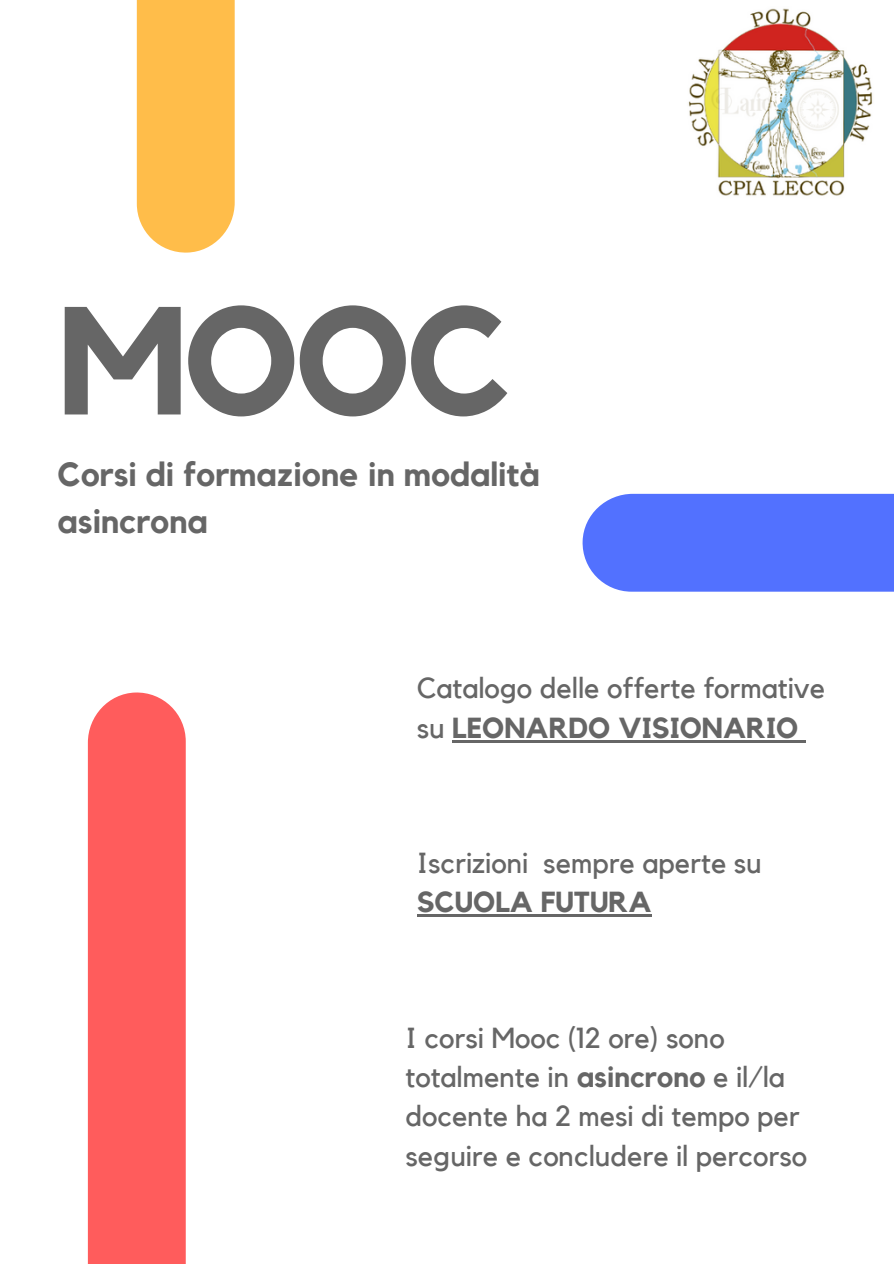
<style>
.page{position:relative;width:894px;height:1264px;background:#fff}
.page>*{position:absolute;margin:0;border:0;box-sizing:border-box;transform-origin:0 0}
.t1{font:700 151.65px "Kollektif";color:#666}
.t2{font:700 33.45px/46.2px "Kollektif";color:#666}
.t3{font:28.95px/39.3px "Kollektif";color:#666}
.s1{font-weight:700}
</style>
<div class="page">
<div style="left:582px;top:494px;width:311px;height:97px;background:#5271ff"></div>
<div style="left:137px;top:0;width:98px;height:253px;background:#ffbd4a"></div>
<div style="left:88px;top:692px;width:98px;height:571px;background:#ff5c5c"></div>
<img style="left:688px;top:8px;width:185px;height:188px">
<hr style="left:452px;top:740px;width:346px;height:2px;background:#666">
<svg style="left:798px;top:740px;width:8px;height:2px"></svg>
<hr style="left:416px;top:914px;width:235px;height:2px;background:#666">
<p class="t1" style="left:58px;top:292px;width:455px">MOOC</p>
<h2 class="t2" style="left:58px;top:453px;width:483px">Corsi di formazione in modalità asincrona</h2>
<h1 class="t3" style="left:416px;top:669px;width:409px">Catalogo delle offerte formative su <span class="s1">LEONARDO VISIONARIO</span></h1>
<p class="t3" style="left:416px;top:844px;width:346px">Iscrizioni sempre aperte su<br><span class="s1">SCUOLA FUTURA</span></p>
<p class="t3" style="left:405px;top:1018px;width:403px">I corsi Mooc (12 ore) sono totalmente in <span class="s1">asincrono</span> e il/la docente ha 2 mesi di tempo per seguire e concludere il percorso</p>
</div>
